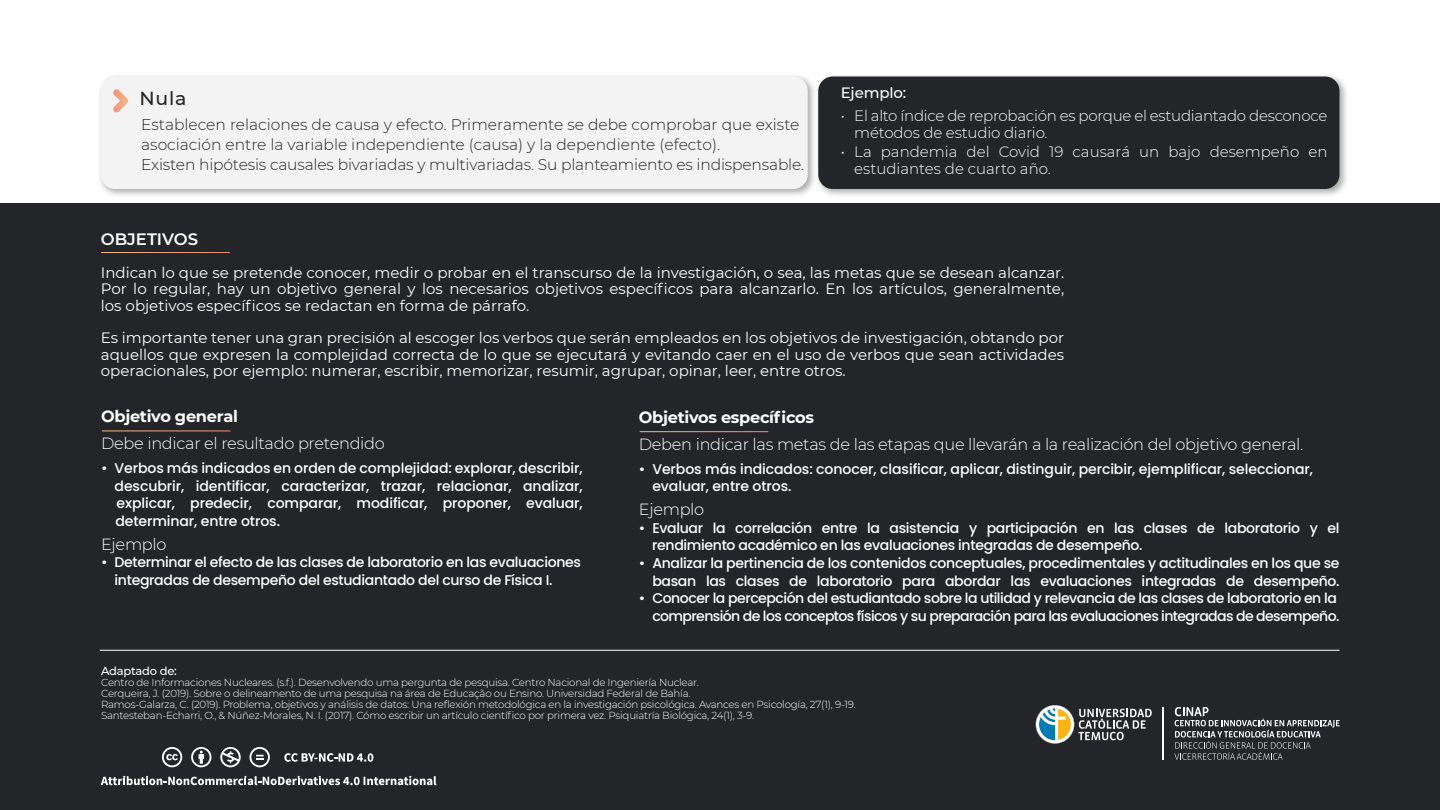
<style>
.page{position:relative;width:1440px;height:810px;background:#fff}
.page>*{position:absolute;margin:0;border:0;box-sizing:border-box;transform-origin:0 0}
.t1{font:500 18.83px "Montserrat";color:#232528}
.t2{font:600 16.5px "Montserrat";color:#fff}
.t3{font:300 16.2px "Montserrat";letter-spacing:-.02em;color:#fff}
.t4{font:700 16.2px "Montserrat";letter-spacing:-.02em;color:#fff}
.t5{font:300 15.45px/20.2px "Montserrat";color:#232528}
.t6{font:15px/16.3px "Montserrat";color:#fff;text-align:justify}
.t7{font:300 15px/16.5px "Montserrat";letter-spacing:-.01em;color:#fff}
.t8{font:500 15px "Montserrat";letter-spacing:-.01em;color:#fff}
.t9{font:500 14.1px/17.5px "Poppins";letter-spacing:-.025em;color:#fff}
.t10{font:500 14.1px/17.5px "Poppins";letter-spacing:-.045em;color:#fff;text-align:right}
.t11{font:500 14.1px/17.5px "Poppins";letter-spacing:-.005em;color:#fff}
.t12{font:500 11.55px "Montserrat";letter-spacing:-.02em;color:#fff}
.t13{font:300 10.2px/10.9px "Montserrat";letter-spacing:-.02em;color:#fff}
</style>
<div class="page">
<img style="left:100px;top:76px;width:712px;height:119px">
<div style="left:101px;top:76px;width:707px;height:113px;background:#f3f3f3;border-radius:15px"></div>
<img style="left:812px;top:76px;width:534px;height:119px">
<div style="left:818px;top:76px;width:522px;height:113px;background:#232528;border-radius:15px"></div>
<svg style="left:113px;top:89px;width:16px;height:24px"></svg>
<div style="left:0;top:203px;width:1440px;height:607px;background:#232528"></div>
<hr style="left:101px;top:252px;width:129px;height:1px;background:#fff">
<hr style="left:1163px;top:707px;width:1px;height:53px;background:#fff">
<svg style="left:1036px;top:705px;width:116px;height:39px"></svg>
<svg style="left:1174px;top:707px;width:166px;height:53px"></svg>
<hr style="left:100px;top:650px;width:1240px;height:1px;background:#fff">
<hr style="left:102px;top:431px;width:129px;height:1px;background:#fff">
<hr style="left:640px;top:431px;width:128px;height:1px;background:#fff">
<svg style="left:220px;top:747px;width:21px;height:21px"></svg>
<svg style="left:284px;top:753px;width:89px;height:9px"></svg>
<svg style="left:101px;top:776px;width:336px;height:10px"></svg>
<svg style="left:191px;top:747px;width:21px;height:21px"></svg>
<svg style="left:162px;top:747px;width:21px;height:21px"></svg>
<svg style="left:249px;top:747px;width:21px;height:21px"></svg>
<h1 class="t1" style="left:139px;top:85px;width:48px">Nula</h1>
<p class="t5" style="left:141px;top:114px;width:665px">Establecen relaciones de causa y efecto. Primeramente se debe comprobar que existe asociación entre la variable independiente (causa) y la dependiente (efecto).<br>Existen hipótesis causales bivariadas y multivariadas. Su planteamiento es indispensable.</p>
<p class="t8" style="left:841px;top:82px;width:67px">Ejemplo:</p>
<p class="t7" style="left:854px;top:107px;width:475px;text-indent:-14px">• El alto índice de reprobación es porque el estudiantado desconoce métodos de estudio diario.</p>
<p class="t7" style="left:854px;top:143px;width:475px;text-indent:-14px">• La pandemia del Covid 19 causará un bajo desempeño en estudiantes de cuarto año.</p>
<p class="t2" style="left:101px;top:228px;width:99px">OBJETIVOS</p>
<p class="t6" style="left:101px;top:264px;width:965px">Indican lo que se pretende conocer, medir o probar en el transcurso de la investigación, o sea, las metas que se desean alcanzar.<br>Por lo regular, hay un objetivo general y los necesarios objetivos específicos para alcanzarlo. En los artículos, generalmente, los objetivos específicos se redactan en forma de párrafo.</p>
<p class="t6" style="left:101px;top:329px;width:965px">Es importante tener una gran precisión al escoger los verbos que serán empleados en los objetivos de investigación, obtando por aquellos que expresen la complejidad correcta de lo que se ejecutará y evitando caer en el uso de verbos que sean actividades operacionales, por ejemplo: numerar, escribir, memorizar, resumir, agrupar, opinar, leer, entre otros.</p>
<p class="t4" style="left:101px;top:405px;width:138px">Objetivo general</p>
<p class="t3" style="left:101px;top:433px;width:285px">Debe indicar el resultado pretendido</p>
<p class="t9" style="left:115px;top:459px;width:470px;text-align:justify;text-indent:-14px">• Verbos más indicados en orden de complejidad: explorar, describir, descubrir, identificar, caracterizar, trazar, relacionar, analizar, explicar, predecir, comparar, modificar, proponer, evaluar, determinar, entre otros.</p>
<p class="t3" style="left:101px;top:533px;width:67px">Ejemplo</p>
<p class="t9" style="left:115px;top:554px;width:468px;text-indent:-14px">• Determinar el efecto de las clases de laboratorio en las evaluaciones integradas de desempeño del estudiantado del curso de Física I.</p>
<p class="t4" style="left:639px;top:406px;width:177px">Objetivos específicos</p>
<p class="t3" style="left:639px;top:433px;width:666px">Deben indicar las metas de las etapas que llevarán a la realización del objetivo general.</p>
<p class="t11" style="left:652px;top:460px;width:662px;text-indent:-14px">• Verbos más indicados: conocer, clasificar, aplicar, distinguir, percibir, ejemplificar, seleccionar, evaluar, entre otros.</p>
<p class="t3" style="left:639px;top:499px;width:67px">Ejemplo</p>
<p class="t9" style="left:652px;top:519px;width:689px;text-indent:-13px">• Evaluar la correlación entre la asistencia y participación en las clases de laboratorio y el rendimiento académico en las evaluaciones integradas de desempeño.</p>
<p class="t9" style="left:639px;top:554px;width:702px;text-align:right">• Analizar la pertinencia de los contenidos conceptuales, procedimentales y actitudinales en los que se basan las clases de laboratorio para abordar las evaluaciones integradas de desempeño.</p>
<p class="t10" style="left:639px;top:590px;width:702px">• Conocer la percepción del estudiantado sobre la utilidad y relevancia de las clases de laboratorio en la comprensión de los conceptos físicos y su preparación para las evaluaciones integradas de desempeño.</p>
<p class="t12" style="left:101px;top:663px;width:77px">Adaptado de:</p>
<p class="t13" style="left:101px;top:677px;width:756px">Centro de Informaciones Nucleares. (s.f.). Desenvolvendo uma pergunta de pesquisa. Centro Nacional de Ingeniería Nuclear.<br>Cerqueira, J. (2019). Sobre o delineamento de uma pesquisa na área de Educação ou Ensino. Universidad Federal de Bahía.<br>Ramos-Galarza, C. (2019). Problema, objetivos y análisis de datos: Una reflexión metodológica en la investigación psicológica. Avances en Psicología, 27(1), 9-19.<br>Santesteban-Echarri, O., &amp; Núñez-Morales, N. I. (2017). Cómo escribir un artículo científico por primera vez. Psiquiatría Biológica, 24(1), 3-9.</p>
</div>
